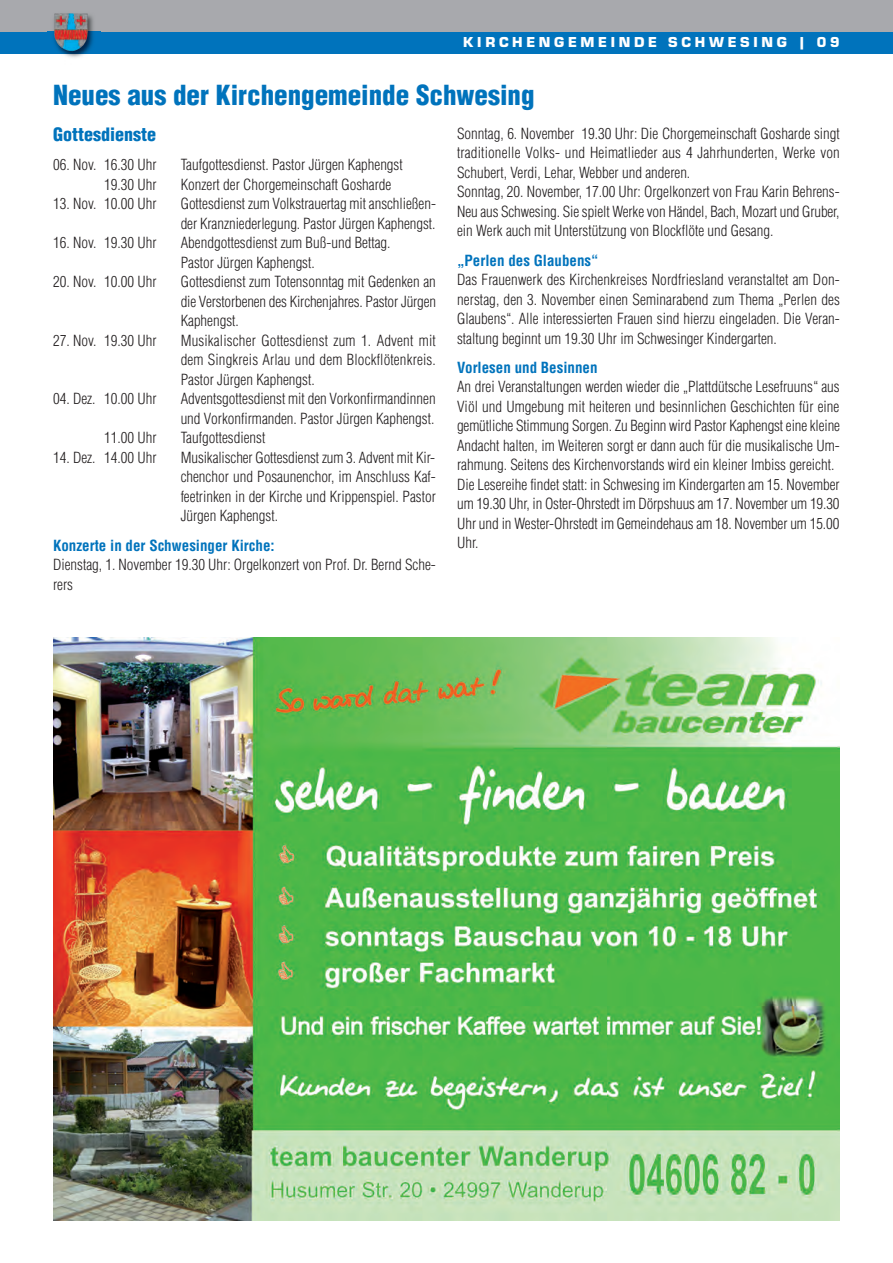
<style>
.page{position:relative;width:893px;height:1263px;background:#fff}
.page>*{position:absolute;margin:0;border:0;box-sizing:border-box;transform-origin:0 0}
.t1{font:900 condensed 27px "Helvetica";color:#0073bc}
.t2{font:900 condensed 18px "Helvetica";color:#0073bc}
.t3{font:300 condensed 15px/19.5px "Helvetica";color:#231f20}
.t4{font:700 condensed 15px "Helvetica";color:#0073bc}
.t5{font:15px "Eurostile T Blac";letter-spacing:.25em;color:#fff}
</style>
<div class="page">
<div style="left:0;top:0;width:893px;height:43px;background:#a8a9ad"></div>
<div style="left:0;top:32px;width:893px;height:21px;background:#0073bc"></div>
<img style="left:48px;top:15px;width:52px;height:43px">
<img style="left:54px;top:13px;width:34px;height:38px">
<img style="left:53px;top:637px;width:786px;height:583px">
<p class="t5" style="left:463px;top:33px;width:378px">KIRCHENGEMEINDE SCHWESING | 09</p>
<h1 class="t1" style="left:53px;top:80px;width:483px">Neues aus der Kirchengemeinde Schwesing</h1>
<p class="t2" style="left:53px;top:124px;width:104px">Gottesdienste</p>
<p class="t3" style="left:53px;top:155px;width:105px">06. Nov. 16.30 Uhr</p>
<p class="t3" style="left:181px;top:155px;width:224px">Taufgottesdienst. Pastor Jürgen Kaphengst</p>
<p class="t3" style="left:104px;top:175px;width:54px">19.30 Uhr</p>
<p class="t3" style="left:181px;top:175px;width:212px">Konzert der Chorgemeinschaft Gosharde</p>
<p class="t3" style="left:53px;top:194px;width:105px">13. Nov. 10.00 Uhr</p>
<p class="t3" style="left:181px;top:194px;width:257px">Gottesdienst zum Volkstrauertag mit anschließen&shy;der Kranzniederlegung. Pastor Jürgen Kaphengst.</p>
<p class="t3" style="left:53px;top:233px;width:105px">16. Nov. 19.30 Uhr</p>
<p class="t3" style="left:181px;top:233px;width:211px">Abendgottesdienst zum Buß-und Bettag.<br>Pastor Jürgen Kaphengst.</p>
<p class="t3" style="left:53px;top:272px;width:105px">20. Nov. 10.00 Uhr</p>
<p class="t3" style="left:181px;top:272px;width:257px;text-align:justify">Gottesdienst zum Totensonntag mit Gedenken an die Verstorbenen des Kirchenjahres. Pastor Jürgen Kaphengst.</p>
<p class="t3" style="left:53px;top:331px;width:105px">27. Nov. 19.30 Uhr</p>
<p class="t3" style="left:181px;top:331px;width:257px;text-align:justify">Musikalischer Gottesdienst zum 1. Advent mit dem Singkreis Arlau und dem Blockflötenkreis.<br>Pastor Jürgen Kaphengst.</p>
<p class="t3" style="left:53px;top:389px;width:105px">04. Dez. 10.00 Uhr</p>
<p class="t3" style="left:181px;top:389px;width:257px">Adventsgottesdienst mit den Vorkonfirmandinnen und Vorkonfirmanden. Pastor Jürgen Kaphengst.</p>
<p class="t3" style="left:104px;top:428px;width:54px">11.00 Uhr</p>
<p class="t3" style="left:181px;top:428px;width:86px">Taufgottesdienst</p>
<p class="t3" style="left:53px;top:448px;width:105px">14. Dez. 14.00 Uhr</p>
<p class="t3" style="left:181px;top:448px;width:257px;text-align:justify">Musikalischer Gottesdienst zum 3. Advent mit Kir&shy;chenchor und Posaunenchor, im Anschluss Kaf&shy;feetrinken in der Kirche und Krippenspiel. Pastor Jürgen Kaphengst.</p>
<p class="t4" style="left:53px;top:537px;width:223px">Konzerte in der Schwesinger Kirche:</p>
<p class="t3" style="left:53px;top:555px;width:384px">Dienstag, 1. November 19.30 Uhr: Orgelkonzert von Prof. Dr. Bernd Sche&shy;rers</p>
<p class="t3" style="left:457px;top:124px;width:384px">Sonntag, 6. November 19.30 Uhr: Die Chorgemeinschaft Gosharde singt traditionelle Volks- und Heimatlieder aus 4 Jahrhunderten, Werke von Schubert, Verdi, Lehar, Webber und anderen.<br>Sonntag, 20. November, 17.00 Uhr: Orgelkonzert von Frau Karin Behrens-Neu aus Schwesing. Sie spielt Werke von Händel, Bach, Mozart und Gruber, ein Werk auch mit Unterstützung von Blockflöte und Gesang.</p>
<p class="t4" style="left:457px;top:252px;width:143px">„Perlen des Glaubens“</p>
<p class="t3" style="left:457px;top:270px;width:384px;text-align:justify">Das Frauenwerk des Kirchenkreises Nordfriesland veranstaltet am Don&shy;nerstag, den 3. November einen Seminarabend zum Thema „Perlen des Glaubens“. Alle interessierten Frauen sind hierzu eingeladen. Die Veran&shy;staltung beginnt um 19.30 Uhr im Schwesinger Kindergarten.</p>
<p class="t4" style="left:457px;top:359px;width:142px">Vorlesen und Besinnen</p>
<p class="t3" style="left:457px;top:377px;width:384px">An drei Veranstaltungen werden wieder die „Plattdütsche Lesefruuns“ aus Viöl und Umgebung mit heiteren und besinnlichen Geschichten für eine gemütliche Stimmung Sorgen. Zu Beginn wird Pastor Kaphengst eine kleine Andacht halten, im Weiteren sorgt er dann auch für die musikalische Um&shy;rahmung. Seitens des Kirchenvorstands wird ein kleiner Imbiss gereicht.<br>Die Lesereihe findet statt: in Schwesing im Kindergarten am 15. November um 19.30 Uhr, in Oster-Ohrstedt im Dörpshuus am 17. November um 19.30<br>Uhr und in Wester-Ohrstedt im Gemeindehaus am 18. November um 15.00<br>Uhr.</p>
</div>
